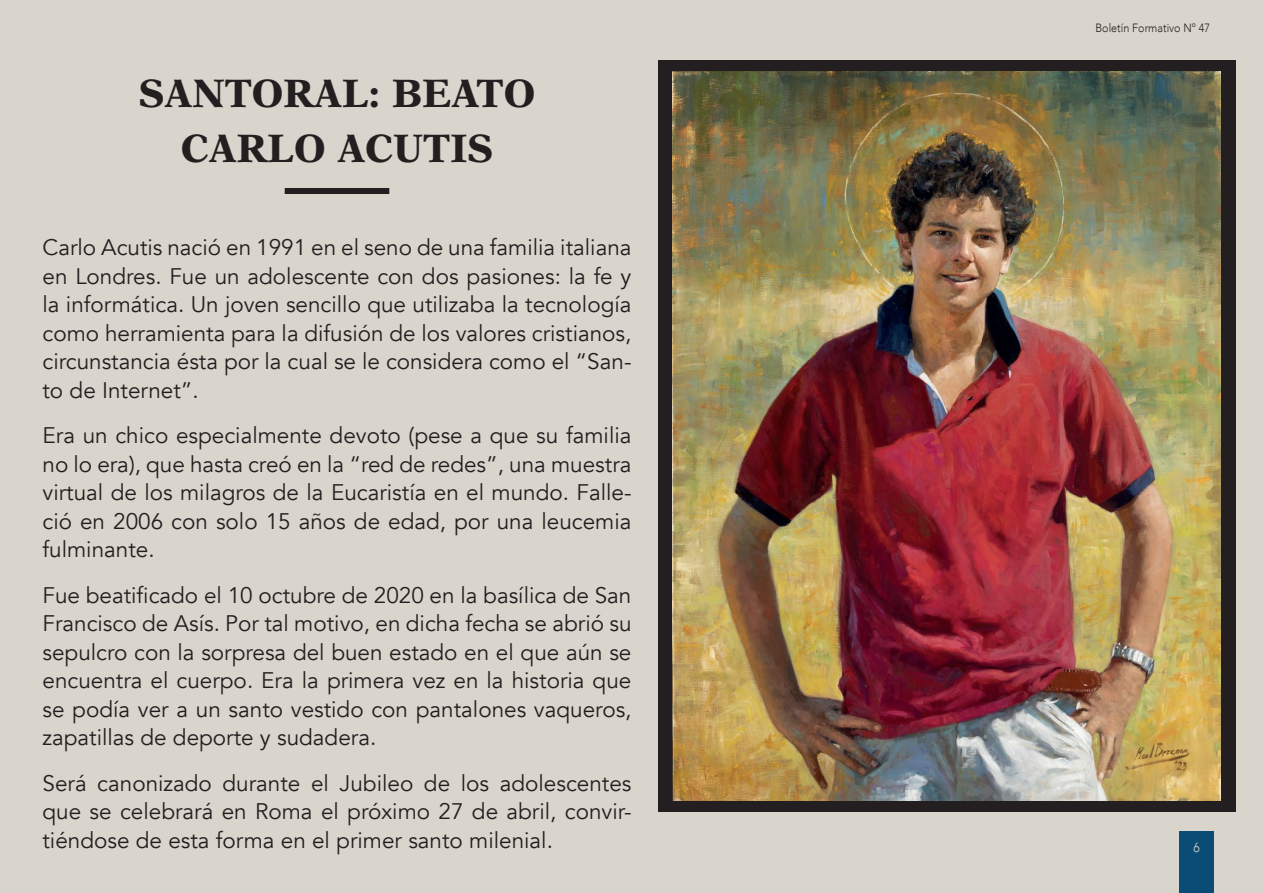
<style>
.page{position:relative;width:1263px;height:893px;background:#d9d5cc}
.page>*{position:absolute;margin:0;border:0;box-sizing:border-box;transform-origin:0 0}
.t1{font:700 39.6px/55.5px "New Aster LT Std";color:#231f20;text-align:center}
.t2{font:22.5px/28.5px "Avenir";color:#231f20;text-align:justify}
.t3{font:300 13.5px "Avenir";color:#d9d5cc;scale:.9 1}
.t4{font:300 12px "Avenir";color:#231f20;scale:.9 1}
</style>
<div class="page">
<div style="left:1179px;top:831px;width:35px;height:62px;background:#0b4c75"></div>
<div style="left:658px;top:60px;width:577px;height:752px;background:#231f20"></div>
<hr style="left:1262px;top:0;width:1px;height:351px;background:#231f20">
<div style="left:285px;top:188px;width:104px;height:6px;background:#231f20"></div>
<img style="left:673px;top:72px;width:548px;height:728px">
<h1 class="t1" style="left:139px;top:65px;width:398px">SANTORAL: BEATO<br>CARLO ACUTIS</h1>
<p class="t2" style="left:43px;top:233px;width:590px">Carlo Acutis nació en 1991 en el seno de una familia italiana en Londres. Fue un adolescente con dos pasiones: la fe y la informática. Un joven sencillo que utilizaba la tecnología como herramienta para la difusión de los valores cristianos, circunstancia ésta por la cual se le considera como el “San&shy;to de Internet”.</p>
<p class="t2" style="left:43px;top:422px;width:590px">Era un chico especialmente devoto (pese a que su familia no lo era), que hasta creó en la “red de redes”, una muestra virtual de los milagros de la Eucaristía en el mundo. Falle&shy;ció en 2006 con solo 15 años de edad, por una leucemia fulminante.</p>
<p class="t2" style="left:43px;top:581px;width:590px">Fue beatificado el 10 octubre de 2020 en la basílica de San Francisco de Asís. Por tal motivo, en dicha fecha se abrió su sepulcro con la sorpresa del buen estado en el que aún se encuentra el cuerpo. Era la primera vez en la historia que se podía ver a un santo vestido con pantalones vaqueros, zapatillas de deporte y sudadera.</p>
<p class="t2" style="left:43px;top:769px;width:590px">Será canonizado durante el Jubileo de los adolescentes que se celebrará en Roma el próximo 27 de abril, convir&shy;tiéndose de esta forma en el primer santo milenial.</p>
<p class="t4" style="left:1095px;top:21px;width:129px">Boletín Formativo Nº 47</p>
<p class="t3" style="left:1193px;top:839px;width:9px">6</p>
</div>
